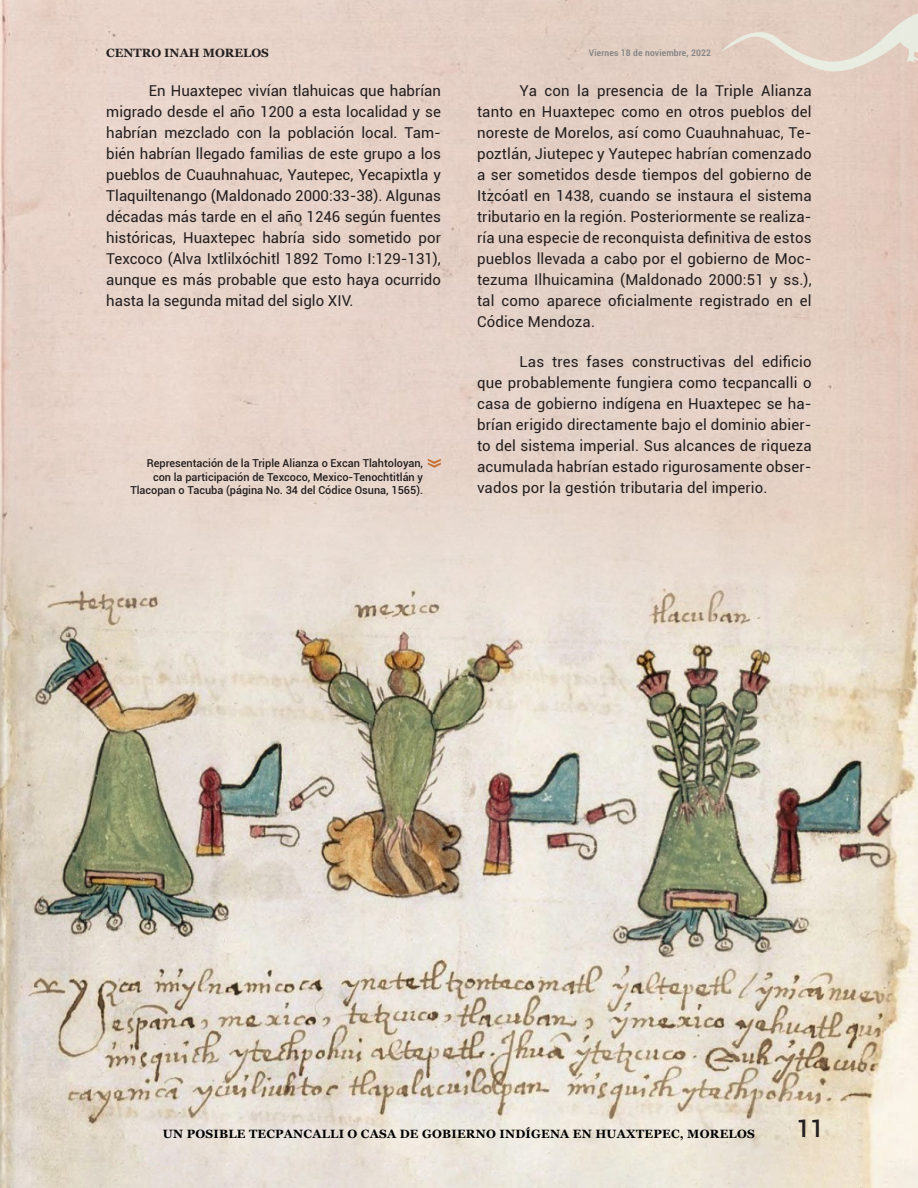
<style>
.page{position:relative;width:918px;height:1188px;background:#fff}
.page>*{position:absolute;margin:0;border:0;box-sizing:border-box;transform-origin:0 0}
.t1{font:500 24px "Roboto";color:#231f20}
.TEXTO_COMPLETO{font:15px/21px "Roboto";letter-spacing:.01em;color:#231f20;text-align:justify}
.t2{font:700 12px "Georgia";letter-spacing:.02em;color:#000001}
.t3{font:700 12px "Georgia";color:#231f20}
.t4{font:500 10.95px/13.5px "Roboto";color:#231f20;text-align:right}
.t5{font:700 9px "Roboto";letter-spacing:.02em;color:#878787;scale:.94 1}
</style>
<div class="page">
<img style="left:0;top:428px;width:918px;height:760px">
<svg style="left:428px;top:459px;width:13px;height:9px"></svg>
<svg style="left:0;top:14px;width:1px;height:57px"></svg>
<svg style="left:721px;top:14px;width:197px;height:57px;background:#e3d2c5"></svg>
<p class="t3" style="left:106px;top:45px;width:164px">CENTRO INAH MORELOS</p>
<p class="t5" style="left:589px;top:47px;width:131px">Viernes 18 de noviembre, 2022</p>
<p class="TEXTO_COMPLETO" style="left:106px;top:80px;width:336px;text-indent:43px">En Huaxtepec vivían tlahuicas que habrían migrado desde el año 1200 a esta localidad y se habrían mezclado con la población local. Tam&shy;bién habrían llegado familias de este grupo a los pueblos de Cuauhnahuac, Yautepec, Yecapixtla y Tlaquiltenango (Maldonado 2000:33-38). Algunas décadas más tarde en el año 1246 según fuentes históricas, Huaxtepec habría sido sometido por Texcoco (Alva Ixtlilxóchitl 1892 Tomo I:129-131), aunque es más probable que esto haya ocurrido hasta la segunda mitad del siglo XIV.</p>
<p class="TEXTO_COMPLETO" style="left:477px;top:80px;width:336px;text-indent:43px">Ya con la presencia de la Triple Alianza tanto en Huaxtepec como en otros pueblos del noreste de Morelos, así como Cuauhnahuac, Te&shy;poztlán, Jiutepec y Yautepec habrían comenzado a ser sometidos desde tiempos del gobierno de Itzcóatl en 1438, cuando se instaura el sistema tributario en la región. Posteriormente se realiza&shy;ría una especie de reconquista definitiva de estos pueblos llevada a cabo por el gobierno de Moc&shy;tezuma Ilhuicamina (Maldonado 2000:51 y ss.), tal como aparece oficialmente registrado en el Códice Mendoza.</p>
<p class="TEXTO_COMPLETO" style="left:477px;top:351px;width:336px;text-indent:43px">Las tres fases constructivas del edificio que probablemente fungiera como tecpancalli o casa de gobierno indígena en Huaxtepec se ha&shy;brían erigido directamente bajo el dominio abier&shy;to del sistema imperial. Sus alcances de riqueza acumulada habrían estado rigurosamente obser&shy;vados por la gestión tributaria del imperio.</p>
<p class="t4" style="left:130px;top:456px;width:294px">Representación de la Triple Alianza o Excan Tlahtoloyan, con la participación de Texcoco, Mexico-Tenochtitlán y<br>Tlacopan o Tacuba (página No. 34 del Códice Osuna, 1565).</p>
<p class="t2" style="left:163px;top:1126px;width:593px">UN POSIBLE TECPANCALLI O CASA DE GOBIERNO INDÍGENA EN HUAXTEPEC, MORELOS</p>
<h1 class="t1" style="left:796px;top:1112px;width:29px">11</h1>
</div>
